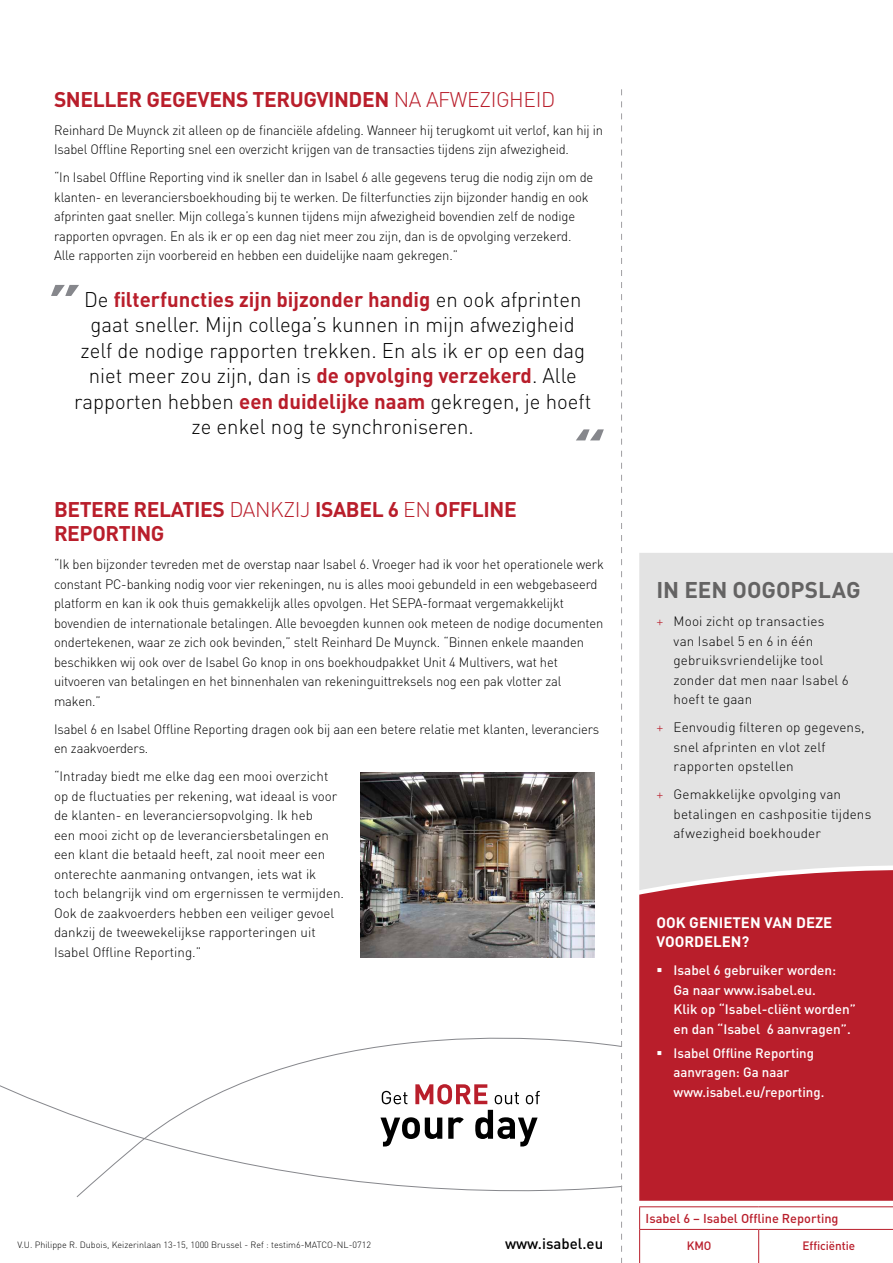
<style>
.page{position:relative;width:893px;height:1263px;background:#fff}
.page>*{position:absolute;margin:0;border:0;box-sizing:border-box;transform-origin:0 0}
.t1{font:700 22.5px "DIN";color:#646363}
.t2{font:300 21px/25.5px "DIN";color:#000;text-align:center}
.t3{font:700 21px/24px "DIN";letter-spacing:-.02em;color:#b91e2b}
.t4{font:700 15px/19.5px "DIN";letter-spacing:.025em;color:#fff}
.t5{font:500 15px "DIN";color:#000}
.t6{font:300 13.5px/19.5px "DIN";letter-spacing:-.01em;color:#000;scale:.96 1}
.t7{font:300 13.5px/19.5px "DIN";letter-spacing:-.01em;color:#000}
.t8{font:300 13.5px/19.5px "DIN";letter-spacing:.01em;color:#000}
.t9{font:500 13.5px/19.5px "DIN";color:#fff}
.t10{font:500 12.75px "DIN";color:#b91e2b}
.t11{font:500 12px "DIN";letter-spacing:-.005em;color:#b91e2b}
.t12{font:300 9px "DIN";color:#000}
.s1{font-weight:300}
.s2{font-weight:700;color:#b91e2b}
.s3{color:#b91e2b}
</style>
<div class="page">
<svg style="left:77px;top:1037px;width:544px;height:160px"></svg>
<svg style="left:380px;top:1110px;width:158px;height:36px"></svg>
<svg style="left:495px;top:1091px;width:45px;height:13px"></svg>
<svg style="left:415px;top:1084px;width:72px;height:20px"></svg>
<svg style="left:382px;top:1091px;width:25px;height:13px"></svg>
<div style="left:639px;top:553px;width:254px;height:317px;background:#e3e3e3"></div>
<div style="left:639px;top:870px;width:254px;height:331px;background:#b91e2b"></div>
<svg style="left:621px;top:89px;width:1px;height:1174px"></svg>
<hr style="left:639px;top:1206px;width:120px;height:1px;background:#b91e2b">
<svg style="left:639px;top:1207px;width:1px;height:22px"></svg>
<hr style="left:759px;top:1206px;width:134px;height:1px;background:#b91e2b">
<hr style="left:639px;top:1229px;width:120px;height:1px;background:#b91e2b">
<hr style="left:639px;top:1230px;width:1px;height:33px;background:#b91e2b">
<hr style="left:759px;top:1229px;width:134px;height:1px;background:#b91e2b">
<hr style="left:758px;top:1230px;width:1px;height:33px;background:#b91e2b">
<svg style="left:51px;top:285px;width:28px;height:11px"></svg>
<svg style="left:576px;top:429px;width:28px;height:11px"></svg>
<img style="left:360px;top:772px;width:234px;height:185px">
<svg style="left:658px;top:968px;width:4px;height:4px"></svg>
<svg style="left:658px;top:1050px;width:3px;height:4px"></svg>
<h2 class="t3" style="left:54px;top:86px;width:491px">SN ELLER GEGEVENS TERUGVIN DEN <span class="s1">na afwezig heid</span></h2>
<p class="t6" style="left:54px;top:120px;width:573px">Reinhard De Muynck zit alleen op de financiële afdeling. Wanneer hij terugkomt uit verlof, kan hij in<br>Isabel Offline Reporting snel een overzicht krijgen van de transacties tijdens zijn afwezigheid.</p>
<p class="t6" style="left:54px;top:168px;width:563px">“In Isabel Offline Reporting vind ik sneller dan in Isabel 6 alle gegevens terug die nodig zijn om de klanten- en leveranciersboekhouding bij te werken. De filterfuncties zijn bijzonder handig en ook afprinten gaat sneller. Mijn collega’s kunnen tijdens mijn afwezigheid bovendien zelf de nodige rapporten opvragen. En als ik er op een dag niet meer zou zijn, dan is de opvolging verzekerd.<br>Alle rapporten zijn voorbereid en hebben een duidelijke naam gekregen.”</p>
<p class="t2" style="left:74px;top:286px;width:518px">De <span class="s2">FILTERFUNCTIES ZIJN BIJZONDER HANDIG</span> en ook afprinten gaat sneller. Mijn collega’s kunnen in mijn afwezigheid zelf de nodige rapporten trekken. En als ik er op een dag niet meer zou zijn, dan is <span class="s2">DE OPVOLGING VERZEKERD</span>. Alle rapporten hebben <span class="s2">EEN DUIDELIJKE NAAM</span> gekregen, je hoeft ze enkel nog te synchroniseren.</p>
<h2 class="t3" style="left:54px;top:497px;width:464px">BETERE RELATIES <span class="s1">dan kzij</span> ISABEL 6 <span class="s1">en</span> OFFLIN E<br>REPORTING</h2>
<p class="t6" style="left:54px;top:555px;width:574px">“Ik ben bijzonder tevreden met de overstap naar Isabel 6. Vroeger had ik voor het operationele werk constant PC-banking nodig voor vier rekeningen, nu is alles mooi gebundeld in een webgebaseerd platform en kan ik ook thuis gemakkelijk alles opvolgen. H et SEPA-formaat vergemakkelijkt bovendien de internationale betalingen. Alle bevoegden kunnen ook meteen de nodige documenten ondertekenen, waar ze zich ook bevinden,” stelt Reinhard De Muynck. “Binnen enkele maanden beschikken wij ook over de Isabel Go knop in ons boekhoudpakket Unit 4 Multivers, wat het uitvoeren van betalingen en het binnenhalen van rekeninguittreksels nog een pak vlotter zal maken.”</p>
<p class="t6" style="left:54px;top:719px;width:570px">Isabel 6 en Isabel Offline Reporting dragen ook bij aan een betere relatie met klanten, leveranciers en zaakvoerders.</p>
<p class="t7" style="left:54px;top:767px;width:292px">“Intraday biedt me elke dag een mooi overzicht op de fluctuaties per rekening, wat ideaal is voor de klanten- en leveranciersopvolging. Ik heb<br>een mooi zicht op de leveranciersbetalingen en een klant die betaald heeft, zal nooit meer een onterechte aanmaning ontvangen, iets wat ik toch belangrijk vind om ergernissen te vermijden.<br>Ook de zaakvoerders hebben een veiliger gevoel dankzij de tweewekelijkse rapporteringen uit Isabel Offline Reporting.”</p>
<h1 class="t1" style="left:656px;top:575px;width:135px">IN EEN OOGOPSLA</h1>
<h1 class="t1" style="left:846px;top:575px;width:16px">G</h1>
<p class="t8" style="left:673px;top:611px;width:177px;text-indent:-17px"><span class="s3">+</span> Mooi zicht op transacties van Isabel 5 en 6 in één gebruiksvriendelijke tool zonder dat men naar Isabel 6 hoeft te gaan</p>
<p class="t8" style="left:673px;top:717px;width:193px;text-indent:-17px"><span class="s3">+</span> Eenvoudig filteren op gegevens, snel afprinten en vlot zelf rapporten opstellen</p>
<p class="t8" style="left:673px;top:784px;width:199px;text-indent:-17px"><span class="s3">+</span> Gemakkelijke opvolging van betalingen en cashpositie tijdens afwezigheid boekhouder</p>
<p class="t4" style="left:656px;top:912px;width:177px">OOK GEN IETEN VAN DEZE<br>VOORDELEN?</p>
<p class="t9" style="left:673px;top:960px;width:184px">Isabel 6 gebruiker worden:<br>Ga naar www.isabel.eu.<br>Klik op “Isabel-cliënt worden” en dan “Isabel 6 aanvragen”.</p>
<p class="t9" style="left:673px;top:1042px;width:152px">Isabel Offline Reporting aanvragen: Ga naar www.isabel.eu/reporting.</p>
<p class="t12" style="left:17px;top:1239px;width:355px">V.U. Philippe R. Dubois, Keizerinlaan 13-15, 1000 Brussel - Ref : testim6-MATCO-NL-0712</p>
<p class="t5" style="left:505px;top:1234px;width:100px">www.isabel.eu</p>
<p class="t10" style="left:646px;top:1210px;width:194px">Isabel 6 – Isabel Offline Reporting</p>
<p class="t11" style="left:687px;top:1238px;width:26px">KMO</p>
<p class="t11" style="left:803px;top:1238px;width:54px">Efficiëntie</p>
</div>
